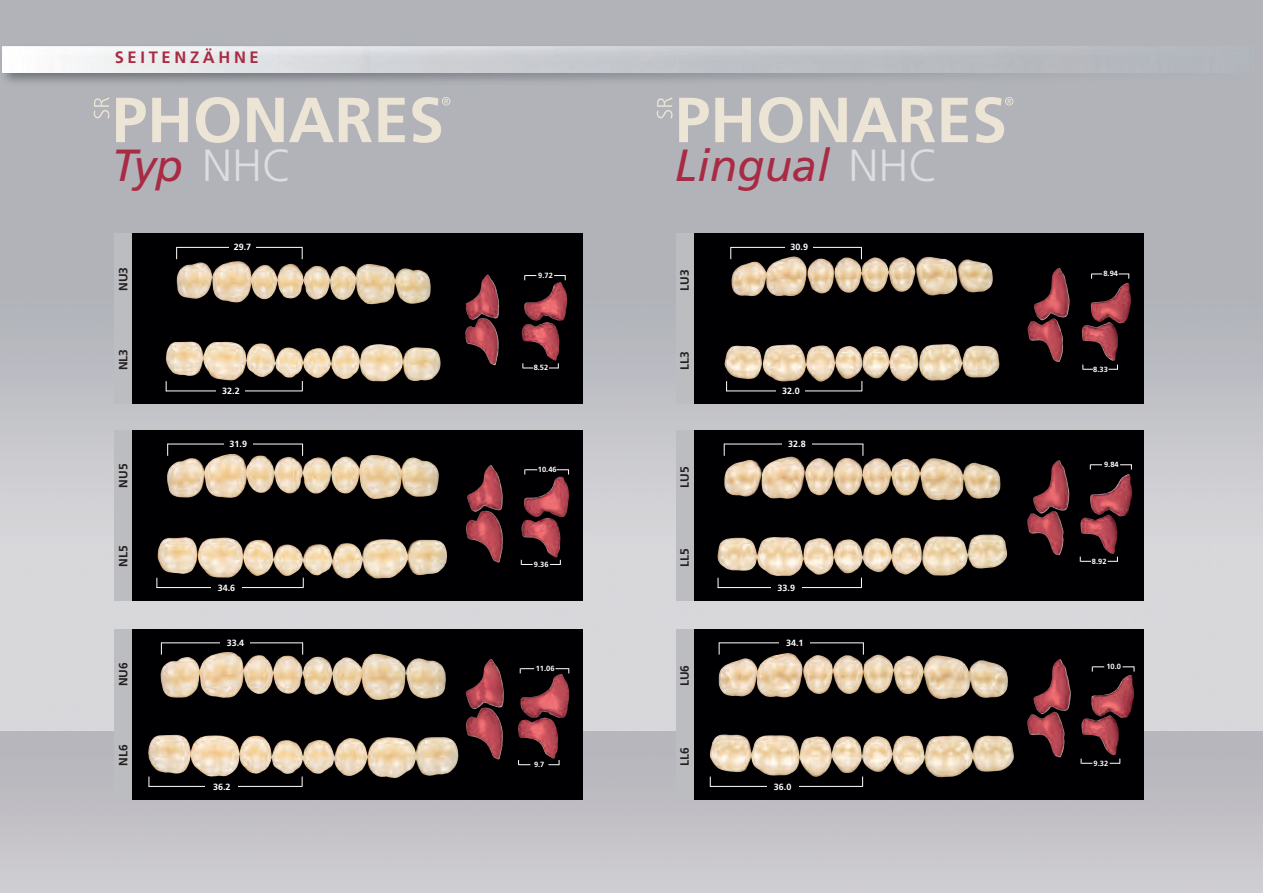
<style>
.page{position:relative;width:1263px;height:893px;background:#fff}
.page>*{position:absolute;margin:0;border:0;box-sizing:border-box;transform-origin:0 0}
.t1{font:italic 45px "Frutiger";color:#a92b43}
.t2{font:700 16.5px "Frutiger";letter-spacing:.22em;color:#a92b43}
.t3{font:700 12px "Frutiger";color:#231f20}
.t4{font:700 9px "Frutiger";color:#fff}
.t5{font:700 7.5px "Frutiger";color:#fff}
.s1{font-weight:300;font-style:normal;color:#dcdddf}
</style>
<div class="page">
<img style="left:0;top:0;width:1263px;height:893px">
<div style="left:115px;top:234px;width:468px;height:170px;background:#000003"></div>
<hr style="left:177px;top:247px;width:125px;height:1px;background:#fff">
<svg style="left:302px;top:247px;width:1px;height:12px"></svg>
<svg style="left:176px;top:247px;width:1px;height:12px"></svg>
<div style="left:229px;top:244px;width:27px;height:10px;background:#000003"></div>
<hr style="left:166px;top:391px;width:136px;height:1px;background:#fff">
<div style="left:217px;top:387px;width:28px;height:9px;background:#000003"></div>
<img style="left:177px;top:261px;width:254px;height:43px">
<img style="left:166px;top:342px;width:275px;height:39px">
<div style="left:115px;top:234px;width:17px;height:170px;background:#bcbdc0"></div>
<div style="left:115px;top:430px;width:468px;height:171px;background:#000003"></div>
<hr style="left:168px;top:444px;width:135px;height:1px;background:#fff">
<div style="left:224px;top:440px;width:28px;height:11px;background:#000003"></div>
<hr style="left:156px;top:587px;width:147px;height:1px;background:#fff">
<div style="left:211px;top:584px;width:31px;height:9px;background:#000003"></div>
<img style="left:167px;top:454px;width:272px;height:45px">
<img style="left:158px;top:537px;width:289px;height:41px">
<div style="left:115px;top:430px;width:17px;height:171px;background:#bcbdc0"></div>
<div style="left:115px;top:629px;width:468px;height:170px;background:#000003"></div>
<hr style="left:161px;top:642px;width:142px;height:1px;background:#fff">
<div style="left:221px;top:639px;width:29px;height:11px;background:#000003"></div>
<hr style="left:149px;top:786px;width:153px;height:1px;background:#fff">
<div style="left:206px;top:783px;width:32px;height:9px;background:#000003"></div>
<img style="left:160px;top:652px;width:286px;height:48px">
<img style="left:148px;top:735px;width:310px;height:43px">
<div style="left:115px;top:629px;width:17px;height:170px;background:#bcbdc0"></div>
<div style="left:676px;top:234px;width:468px;height:170px;background:#000003"></div>
<hr style="left:731px;top:247px;width:131px;height:1px;background:#fff">
<svg style="left:730px;top:247px;width:1px;height:12px"></svg>
<div style="left:786px;top:244px;width:27px;height:10px;background:#000003"></div>
<hr style="left:726px;top:391px;width:136px;height:1px;background:#fff">
<div style="left:777px;top:387px;width:28px;height:9px;background:#000003"></div>
<img style="left:731px;top:256px;width:245px;height:40px">
<img style="left:724px;top:344px;width:274px;height:38px">
<div style="left:676px;top:234px;width:17px;height:170px;background:#bcbdc0"></div>
<div style="left:676px;top:430px;width:468px;height:171px;background:#000003"></div>
<hr style="left:724px;top:444px;width:139px;height:1px;background:#fff">
<svg style="left:862px;top:444px;width:1px;height:12px"></svg>
<svg style="left:724px;top:444px;width:1px;height:12px"></svg>
<div style="left:782px;top:440px;width:29px;height:11px;background:#000003"></div>
<hr style="left:718px;top:587px;width:143px;height:1px;background:#fff">
<div style="left:771px;top:584px;width:30px;height:9px;background:#000003"></div>
<img style="left:724px;top:456px;width:277px;height:45px">
<img style="left:717px;top:534px;width:290px;height:42px">
<div style="left:676px;top:430px;width:17px;height:171px;background:#bcbdc0"></div>
<div style="left:676px;top:629px;width:468px;height:170px;background:#000003"></div>
<hr style="left:719px;top:642px;width:145px;height:1px;background:#fff">
<div style="left:780px;top:639px;width:30px;height:11px;background:#000003"></div>
<hr style="left:710px;top:786px;width:153px;height:1px;background:#fff">
<div style="left:767px;top:783px;width:32px;height:9px;background:#000003"></div>
<img style="left:1035px;top:659px;width:30px;height:38px">
<img style="left:1027px;top:712px;width:31px;height:13px">
<img style="left:718px;top:653px;width:290px;height:46px">
<img style="left:710px;top:734px;width:304px;height:44px">
<div style="left:676px;top:629px;width:17px;height:170px;background:#bcbdc0"></div>
<img style="left:0;top:39px;width:1263px;height:53px">
<img style="left:2px;top:47px;width:1257px;height:25px">
<svg style="left:1262px;top:47px;width:1px;height:25px"></svg>
<svg style="left:679px;top:98px;width:30px;height:44px"></svg>
<svg style="left:715px;top:98px;width:36px;height:44px;background:#d2cfc9"></svg>
<svg style="left:759px;top:97px;width:43px;height:46px;background:#cecbc6"></svg>
<svg style="left:810px;top:97px;width:125px;height:45px;background:#cecbc7"></svg>
<svg style="left:941px;top:98px;width:27px;height:44px"></svg>
<svg style="left:975px;top:97px;width:38px;height:46px;background:#c9c7c4"></svg>
<svg style="left:657px;top:97px;width:15px;height:21px"></svg>
<svg style="left:116px;top:98px;width:30px;height:44px"></svg>
<svg style="left:152px;top:98px;width:36px;height:44px;background:#d2cfc9"></svg>
<svg style="left:196px;top:97px;width:43px;height:46px;background:#cecbc6"></svg>
<svg style="left:247px;top:97px;width:125px;height:45px;background:#cecbc7"></svg>
<svg style="left:378px;top:98px;width:27px;height:44px"></svg>
<svg style="left:412px;top:97px;width:38px;height:46px;background:#c9c7c4"></svg>
<svg style="left:94px;top:97px;width:15px;height:21px"></svg>
<img style="left:1081px;top:715px;width:38px;height:40px">
<img style="left:1091px;top:675px;width:43px;height:26px">
<svg style="left:1092px;top:666px;width:12px;height:6px"></svg>
<svg style="left:1122px;top:666px;width:13px;height:6px"></svg>
<svg style="left:1081px;top:759px;width:11px;height:5px"></svg>
<svg style="left:1110px;top:759px;width:10px;height:5px"></svg>
<img style="left:1034px;top:460px;width:30px;height:37px">
<img style="left:1027px;top:511px;width:30px;height:12px">
<img style="left:1080px;top:515px;width:37px;height:39px">
<img style="left:1090px;top:474px;width:42px;height:26px">
<img style="left:466px;top:659px;width:32px;height:35px">
<img style="left:480px;top:708px;width:23px;height:48px">
<img style="left:538px;top:718px;width:20px;height:41px">
<img style="left:522px;top:674px;width:47px;height:30px">
<svg style="left:518px;top:760px;width:12px;height:5px"></svg>
<svg style="left:548px;top:760px;width:12px;height:5px"></svg>
<svg style="left:520px;top:668px;width:14px;height:5px"></svg>
<svg style="left:555px;top:668px;width:14px;height:5px"></svg>
<img style="left:467px;top:465px;width:30px;height:33px">
<img style="left:480px;top:511px;width:23px;height:48px">
<img style="left:541px;top:518px;width:19px;height:39px">
<img style="left:525px;top:477px;width:44px;height:39px">
<svg style="left:524px;top:469px;width:13px;height:5px"></svg>
<svg style="left:556px;top:469px;width:13px;height:5px"></svg>
<svg style="left:521px;top:560px;width:12px;height:5px"></svg>
<svg style="left:550px;top:560px;width:11px;height:5px"></svg>
<img style="left:467px;top:275px;width:28px;height:28px">
<img style="left:478px;top:318px;width:20px;height:44px">
<img style="left:541px;top:322px;width:18px;height:39px">
<img style="left:525px;top:282px;width:42px;height:27px">
<svg style="left:524px;top:275px;width:12px;height:5px"></svg>
<svg style="left:554px;top:275px;width:12px;height:5px"></svg>
<svg style="left:522px;top:363px;width:11px;height:6px"></svg>
<svg style="left:549px;top:363px;width:10px;height:6px"></svg>
<svg style="left:1080px;top:557px;width:11px;height:5px"></svg>
<svg style="left:1108px;top:557px;width:10px;height:5px"></svg>
<svg style="left:1090px;top:464px;width:12px;height:5px"></svg>
<svg style="left:1120px;top:464px;width:12px;height:5px"></svg>
<img style="left:1035px;top:268px;width:29px;height:36px">
<img style="left:1028px;top:319px;width:29px;height:12px">
<img style="left:1082px;top:322px;width:36px;height:39px">
<img style="left:1091px;top:283px;width:40px;height:25px">
<svg style="left:1082px;top:365px;width:11px;height:5px"></svg>
<svg style="left:1108px;top:365px;width:10px;height:5px"></svg>
<svg style="left:1091px;top:274px;width:11px;height:5px"></svg>
<svg style="left:1118px;top:274px;width:11px;height:5px"></svg>
<h2 class="t2" style="left:115px;top:51px;width:145px">SEITENZÄHNE</h2>
<h1 class="t1" style="left:112px;top:147px;width:182px">Typ <span class="s1">NHC</span></h1>
<h1 class="t1" style="left:675px;top:147px;width:265px">Lingual <span class="s1">NHC</span></h1>
<p class="t4" style="left:234px;top:244px;width:19px">29.7</p>
<p class="t4" style="left:790px;top:244px;width:19px">30.9</p>
<h3 class="t3" style="left:119px;top:291px;width:25px;rotate:-90deg">NU3</h3>
<p class="t5" style="left:538px;top:272px;width:16px">9.72</p>
<h3 class="t3" style="left:680px;top:291px;width:23px;rotate:-90deg">LU3</h3>
<p class="t5" style="left:1103px;top:271px;width:16px">8.94</p>
<h3 class="t3" style="left:119px;top:370px;width:23px;rotate:-90deg">NL3</h3>
<p class="t5" style="left:534px;top:365px;width:16px">8.52</p>
<h3 class="t3" style="left:680px;top:370px;width:20px;rotate:-90deg">LL3</h3>
<p class="t5" style="left:1093px;top:366px;width:16px">8.33</p>
<p class="t4" style="left:222px;top:387px;width:19px">32.2</p>
<p class="t4" style="left:782px;top:387px;width:19px">32.0</p>
<p class="t4" style="left:230px;top:440px;width:19px">31.9</p>
<p class="t4" style="left:788px;top:440px;width:19px">32.8</p>
<h3 class="t3" style="left:119px;top:488px;width:25px;rotate:-90deg">NU5</h3>
<p class="t5" style="left:538px;top:467px;width:20px">10.46</p>
<h3 class="t3" style="left:680px;top:488px;width:23px;rotate:-90deg">LU5</h3>
<p class="t5" style="left:1104px;top:462px;width:16px">9.84</p>
<h3 class="t3" style="left:119px;top:567px;width:23px;rotate:-90deg">NL5</h3>
<p class="t5" style="left:534px;top:561px;width:16px">9.36</p>
<h3 class="t3" style="left:680px;top:567px;width:20px;rotate:-90deg">LL5</h3>
<p class="t5" style="left:1092px;top:558px;width:16px">8.92</p>
<p class="t4" style="left:218px;top:584px;width:19px">34.6</p>
<p class="t4" style="left:777px;top:584px;width:19px">33.9</p>
<p class="t4" style="left:227px;top:639px;width:19px">33.4</p>
<p class="t4" style="left:786px;top:639px;width:19px">34.1</p>
<h3 class="t3" style="left:119px;top:686px;width:25px;rotate:-90deg">NU6</h3>
<p class="t5" style="left:536px;top:666px;width:20px">11.06</p>
<h3 class="t3" style="left:680px;top:686px;width:23px;rotate:-90deg">LU6</h3>
<p class="t5" style="left:1106px;top:664px;width:16px">10.0</p>
<h3 class="t3" style="left:119px;top:766px;width:23px;rotate:-90deg">NL6</h3>
<h3 class="t3" style="left:680px;top:766px;width:20px;rotate:-90deg">LL6</h3>
<p class="t5" style="left:534px;top:761px;width:12px">9.7</p>
<p class="t5" style="left:1093px;top:760px;width:16px">9.32</p>
<p class="t4" style="left:213px;top:783px;width:19px">36.2</p>
<p class="t4" style="left:774px;top:783px;width:19px">36.0</p>
</div>
